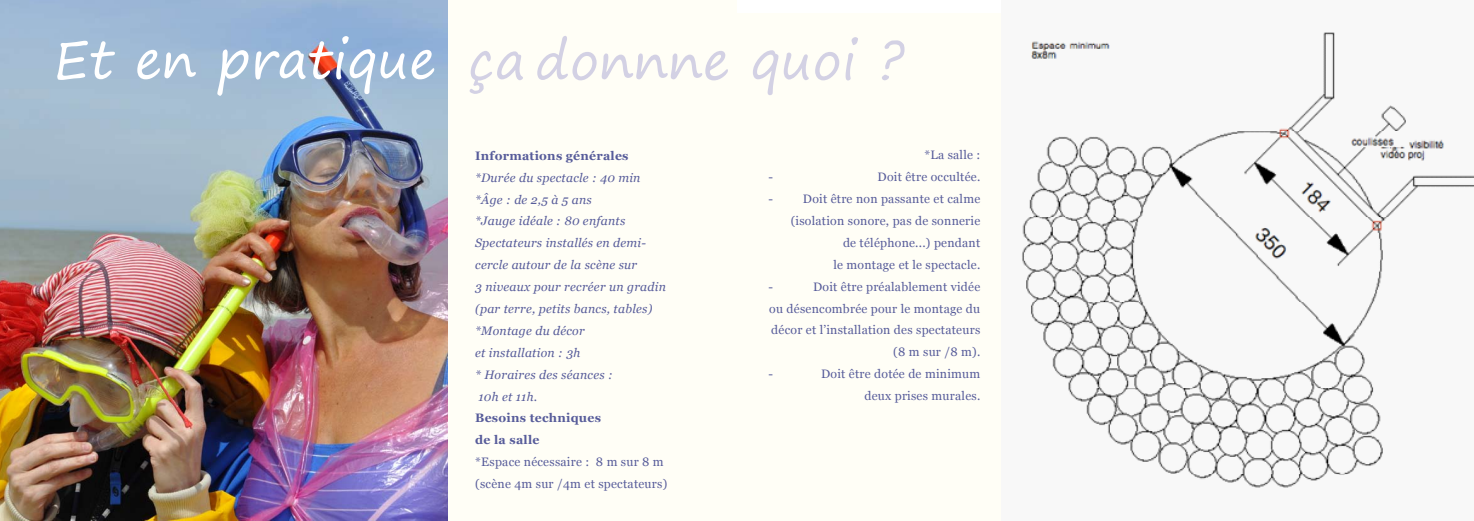
<style>
.page{position:relative;width:1474px;height:521px;background:#fff}
.page>*{position:absolute;margin:0;border:0;box-sizing:border-box;transform-origin:0 0}
.t1{font:52.06px "Segoe Print";color:#d3d1e4}
.t2{font:12.25px/21.9px "Georgia";letter-spacing:.02em;color:#575c9a;text-align:right}
.t3{font:italic 12.25px/21.9px "Georgia";letter-spacing:.02em;color:#575c9a}
.t4{font:700 12.25px "Georgia";letter-spacing:.02em;color:#575c9a}
.s1{color:#fff}
.s2{font-style:normal}
.s3{font-weight:700;font-style:normal}
</style>
<div class="page">
<div style="left:737px;top:13px;width:736px;height:508px;background:#fffef6"></div>
<div style="left:0;top:0;width:737px;height:521px;background:#fffef6"></div>
<img style="left:1021px;top:32px;width:452px;height:456px">
<img style="left:0;top:0;width:448px;height:521px">
<h1 class="t1" style="left:53px;top:14px;width:852px"><span class="s1">Et en pratique</span> ça donnne quoi ?</h1>
<p class="t4" style="left:475px;top:148px;width:155px">Informations générales</p>
<p class="t3" style="left:475px;top:167px;width:192px">*Durée du spectacle : 40 min *Âge : de 2,5 à 5 ans<br>*Jauge idéale : 80 enfants<br>Spectateurs installés en demi&shy;cercle autour de la scène sur<br>3 niveaux pour recréer un gradin (par terre, petits bancs, tables) *Montage du décor<br>et installation : 3h<br>* Horaires des séances :<br>10h et 11h<span class="s2">.<br></span><span class="s3">Besoins techniques<br>de la salle</span></p>
<p class="t2" style="left:475px;top:451px;width:194px;text-align:left">*Espace nécessaire : 8 m sur 8 m (scène 4m sur /4m et spectateurs)</p>
<p class="t2" style="left:924px;top:144px;width:57px">*La salle :</p>
<p class="t2" style="left:768px;top:166px;width:6px">-</p>
<p class="t2" style="left:877px;top:166px;width:104px">Doit être occultée.</p>
<p class="t2" style="left:768px;top:188px;width:6px">-</p>
<p class="t2" style="left:790px;top:188px;width:191px">Doit être non passante et calme (isolation sonore, pas de sonnerie de téléphone...) pendant<br>le montage et le spectacle.</p>
<p class="t2" style="left:768px;top:276px;width:6px">-</p>
<p class="t2" style="left:813px;top:276px;width:169px">Doit être préalablement vidée</p>
<p class="t2" style="left:769px;top:298px;width:212px">ou désencombrée pour le montage du</p>
<p class="t2" style="left:771px;top:319px;width:210px">décor et l’installation des spectateurs</p>
<p class="t2" style="left:893px;top:341px;width:89px">(8 m sur /8 m).</p>
<p class="t2" style="left:768px;top:363px;width:6px">-</p>
<p class="t2" style="left:821px;top:363px;width:161px">Doit être dotée de minimum deux prises murales.</p>
</div>
